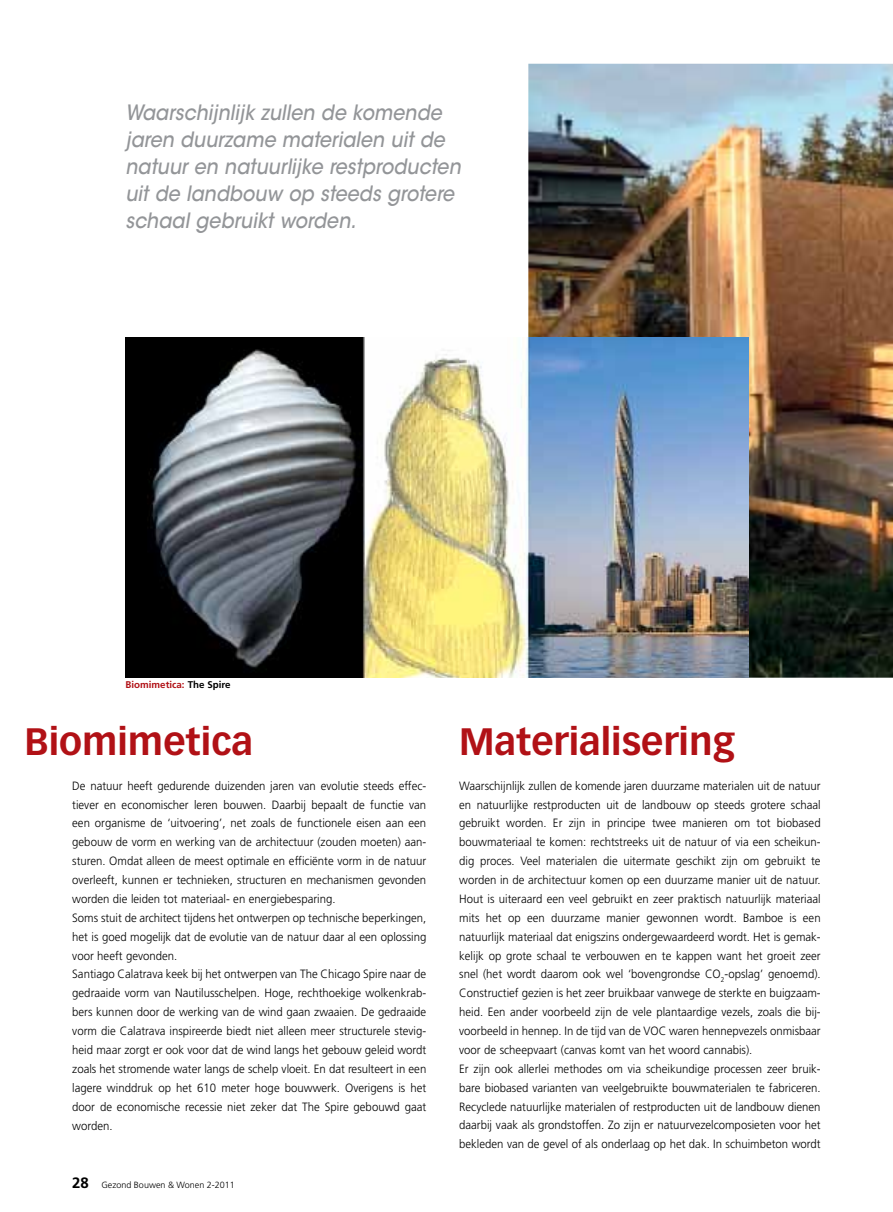
<style>
.page{position:relative;width:893px;height:1212px;background:#fff}
.page>*{position:absolute;margin:0;border:0;box-sizing:border-box;transform-origin:0 0}
.t1{font:700 37.5px "Vectora LT Std";color:#b11116}
.t2{font:italic 500 21px/27px "ITC Avant Garde Std";letter-spacing:.005em;color:#939598;scale:.9 1}
.t3{font:300 12px/18.9px "Frutiger LT Std";color:#000;scale:.95 1}
.t4{font:700 9.75px "Frutiger LT Std";color:#b11116}
.t5{font:300 9px "Frutiger LT Std";color:#000}
.s1{color:#000}
.s2{font-weight:700;font-size:15px}
</style>
<div class="page">
<img style="left:528px;top:64px;width:365px;height:614px">
<img style="left:125px;top:337px;width:624px;height:341px">
<h2 class="t2" style="left:125px;top:99px;width:374px">Waarschijnlijk zullen de komende jaren duurzame materialen uit de natuur en natuurlijke restproducten uit de landbouw op steeds grotere schaal gebruikt worden.</h2>
<p class="t4" style="left:126px;top:678px;width:106px">Biomimetica: <span class="s1">The Spire</span></p>
<h1 class="t1" style="left:24px;top:719px;width:230px">Biomimetica</h1>
<h1 class="t1" style="left:459px;top:719px;width:277px">Materialisering</h1>
<p class="t3" style="left:459px;top:776px;width:382px">Waarschijnlijk zullen de komende jaren duurzame materialen uit de natuur en natuurlijke restproducten uit de landbouw op steeds grotere schaal gebruikt worden. Er zijn in principe twee manieren om tot biobased bouwmateriaal te komen: rechtstreeks uit de natuur of via een scheikun&shy;dig proces. Veel materialen die uitermate geschikt zijn om gebruikt te worden in de architectuur komen op een duurzame manier uit de natuur.<br>Hout is uiteraard een veel gebruikt en zeer praktisch natuurlijk materiaal mits het op een duurzame manier gewonnen wordt. Bamboe is een natuurlijk materiaal dat enigszins ondergewaardeerd wordt. Het is gemak&shy;kelijk op grote schaal te verbouwen en te kappen want het groeit zeer snel (het wordt daarom ook wel ‘bovengrondse CO<sub>2</sub>-opslag’ genoemd).<br>Constructief gezien is het zeer bruikbaar vanwege de sterkte en buigzaam&shy;heid. Een ander voorbeeld zijn de vele plantaardige vezels, zoals die bij&shy;voorbeeld in hennep. In de tijd van de VOC waren hennepvezels onmisbaar voor de scheepvaart (canvas komt van het woord cannabis).<br>Er zijn ook allerlei methodes om via scheikundige processen zeer bruik&shy;bare biobased varianten van veelgebruikte bouwmaterialen te fabriceren.<br>Recyclede natuurlijke materialen of restproducten uit de landbouw dienen daarbij vaak als grondstoffen. Zo zijn er natuurvezelcomposieten voor het bekleden van de gevel of als onderlaag op het dak. In schuimbeton wordt</p>
<p class="t3" style="left:72px;top:776px;width:374px">De natuur heeft gedurende duizenden jaren van evolutie steeds effec&shy;tiever en economischer leren bouwen. Daarbij bepaalt de functie van een organisme de ‘uitvoering’, net zoals de functionele eisen aan een gebouw de vorm en werking van de architectuur (zouden moeten) aan&shy;sturen. Omdat alleen de meest optimale en efficiënte vorm in de natuur overleeft, kunnen er technieken, structuren en mechanismen gevonden worden die leiden tot materiaal- en energiebesparing.<br>Soms stuit de architect tijdens het ontwerpen op technische beperkingen, het is goed mogelijk dat de evolutie van de natuur daar al een oplossing voor heeft gevonden.<br>Santiago Calatrava keek bij het ontwerpen van The Chicago Spire naar de gedraaide vorm van Nautilusschelpen. Hoge, rechthoekige wolkenkrab&shy;bers kunnen door de werking van de wind gaan zwaaien. De gedraaide vorm die Calatrava inspireerde biedt niet alleen meer structurele stevig&shy;heid maar zorgt er ook voor dat de wind langs het gebouw geleid wordt zoals het stromende water langs de schelp vloeit. En dat resulteert in een lagere winddruk op het 610 meter hoge bouwwerk. Overigens is het door de economische recessie niet zeker dat The Spire gebouwd gaat worden.</p>
<p class="t5" style="left:72px;top:1179px;width:164px"><span class="s2">28</span> Gezond Bouwen &amp; Wonen 2-2011</p>
</div>
